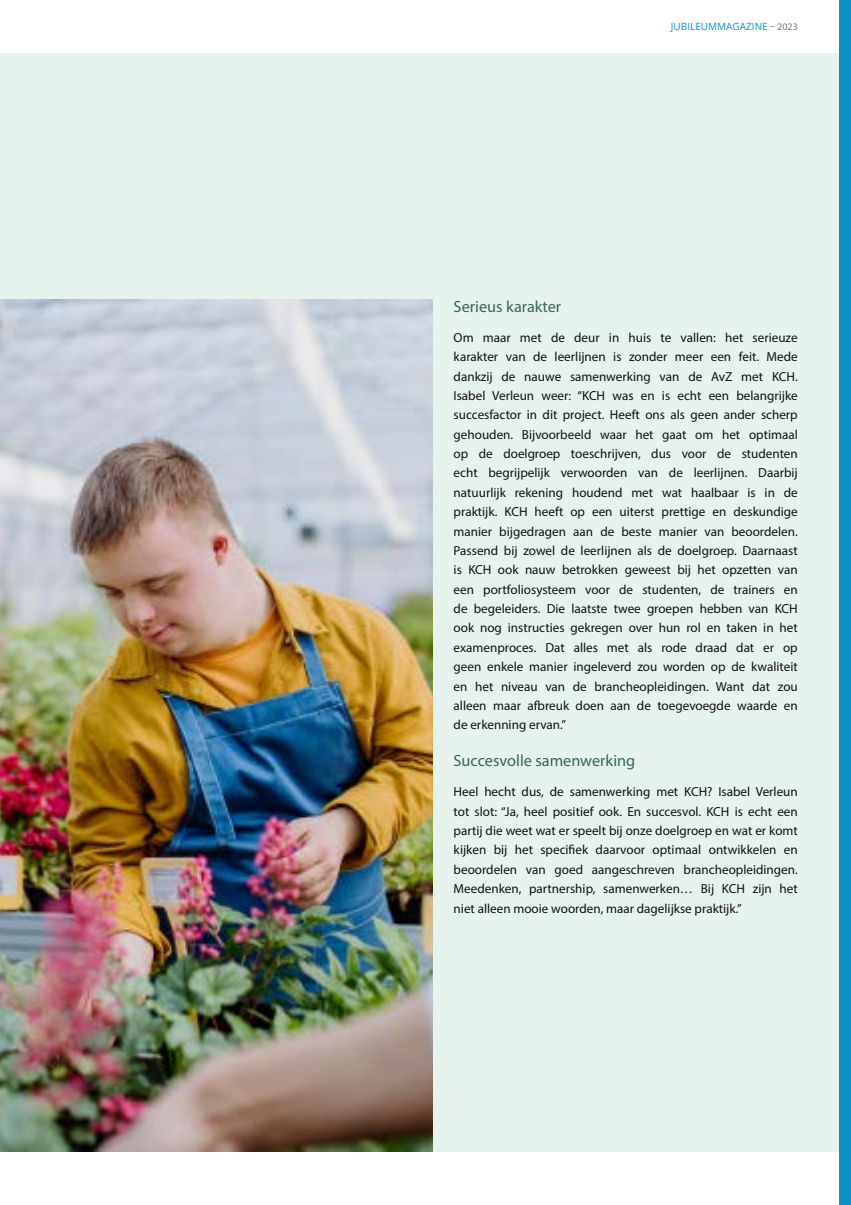
<style>
.page{position:relative;width:851px;height:1205px;background:#fff}
.page>*{position:absolute;margin:0;border:0;box-sizing:border-box;transform-origin:0 0}
.t1{font:16.25px "Myriad Pro";color:#34685c}
.t2{font:13.12px/19.4px "Myriad Pro";color:#121212;text-align:justify}
.t3{font:10px "Open Sans";color:#0c92c5}
.s1{font-family:"Myriad Pro";color:#757776}
</style>
<div class="page">
<div style="left:0;top:53px;width:850px;height:1099px;background:#e0f0e9"></div>
<img style="left:0;top:299px;width:433px;height:853px">
<div style="left:839px;top:0;width:11px;height:1205px;background:#0c92c5"></div>
<p class="t3" style="left:670px;top:20px;width:128px">JUBILEUMMAGAZINE <span class="s1">– 2023</span></p>
<p class="t1" style="left:453px;top:296px;width:109px">Serieus karakter</p>
<p class="t2" style="left:453px;top:327px;width:345px">Om maar met de deur in huis te vallen: het serieuze karakter van de leerlijnen is zonder meer een feit. Mede dankzij de nauwe samenwerking van de AvZ met KCH.<br>Isabel Verleun weer: “KCH was en is echt een belangrijke succesfactor in dit project. Heeft ons als geen ander scherp gehouden. Bijvoorbeeld waar het gaat om het optimaal op de doelgroep toeschrijven, dus voor de studenten echt begrijpelijk verwoorden van de leerlijnen. Daarbij natuurlijk rekening houdend met wat haalbaar is in de praktijk. KCH heeft op een uiterst prettige en deskundige manier bijgedragen aan de beste manier van beoordelen.<br>Passend bij zowel de leerlijnen als de doelgroep. Daarnaast is KCH ook nauw betrokken geweest bij het opzetten van een portfoliosysteem voor de studenten, de trainers en de begeleiders. Die laatste twee groepen hebben van KCH ook nog instructies gekregen over hun rol en taken in het examenproces. Dat alles met als rode draad dat er op geen enkele manier ingeleverd zou worden op de kwaliteit en het niveau van de brancheopleidingen. Want dat zou alleen maar afbreuk doen aan de toegevoegde waarde en de erkenning ervan.”</p>
<p class="t1" style="left:453px;top:751px;width:183px">Succesvolle samenwerking</p>
<p class="t2" style="left:453px;top:782px;width:345px">Heel hecht dus, de samenwerking met KCH? Isabel Verleun tot slot: “Ja, heel positief ook. En succesvol. KCH is echt een partij die weet wat er speelt bij onze doelgroep en wat er komt kijken bij het specifiek daarvoor optimaal ontwikkelen en beoordelen van goed aangeschreven brancheopleidingen.<br>Meedenken, partnership, samenwerken… Bij KCH zijn het niet alleen mooie woorden, maar dagelijkse praktijk.”</p>
</div>
